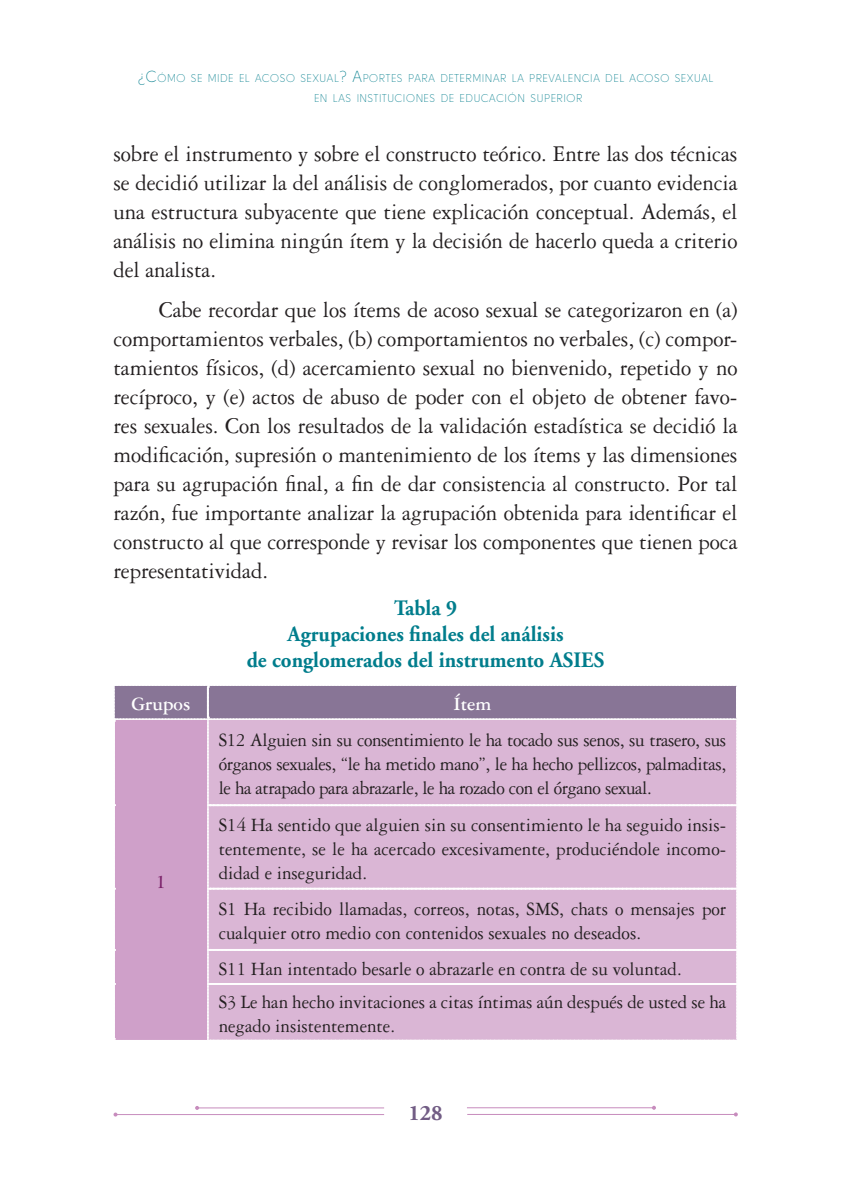
<style>
.page{position:relative;width:851px;height:1191px;background:#fff}
.page>*{position:absolute;margin:0;border:0;box-sizing:border-box;transform-origin:0 0}
.t1{font:24px/29px "Garamond Three";letter-spacing:-.005em;color:#231f20;text-align:justify;scale:.95 1}
.t2{font:700 22px/26px "Adobe Garamond";color:#007d8c;text-align:center;scale:.95 1}
.t3{font:700 22px "Adobe Garamond";color:#725d85}
.t4{font:20px/24px "Garamond Three";color:#231f20;text-align:justify;scale:.95 1}
.t5{font:700 20px "Garamond Three";color:#fff;scale:.95 1}
.t6{font:700 20px "Garamond Three";color:#7a2169;scale:.95 1}
.t7{font:11.2px/20px "Solomon Sans Light";color:#007d8c}
.s1{font-size:16px}
</style>
<div class="page">
<hr style="left:197px;top:1107px;width:187px;height:1px;background:#c78cbd">
<svg style="left:195px;top:1106px;width:4px;height:4px"></svg>
<hr style="left:115px;top:1114px;width:269px;height:1px;background:#c78cbd">
<svg style="left:113px;top:1112px;width:4px;height:4px"></svg>
<hr style="left:467px;top:1114px;width:268px;height:1px;background:#c78cbd">
<hr style="left:467px;top:1107px;width:187px;height:1px;background:#c78cbd">
<svg style="left:652px;top:1105px;width:4px;height:4px"></svg>
<svg style="left:114px;top:685px;width:623px;height:355px"></svg>
<p class="t7" style="left:313px;top:69px;width:401px;text-indent:-176px"><span class="s1">¿C</span>ÓMO SE MIDE EL ACOSO SEXUAL<span class="s1">? A</span>PORTES PARA DETERMINAR LA PREVALENCIA DEL ACOSO SEXUAL<br>EN LAS INSTITUCIONES DE EDUCACIÓN SUPERIOR</p>
<p class="t1" style="left:113px;top:138px;width:658px">sobre el instrumento y sobre el constructo teórico. Entre las dos técnicas se decidió utilizar la del análisis de conglomerados, por cuanto evidencia una estructura subyacente que tiene explicación conceptual. Además, el análisis no elimina ningún ítem y la decisión de hacerlo queda a criterio del analista.</p>
<p class="t1" style="left:113px;top:295px;width:658px;text-indent:45px">Cabe recordar que los ítems de acoso sexual se categorizaron en (a) comportamientos verbales, (b) comportamientos no verbales, (c) compor&shy;tamientos físicos, (d) acercamiento sexual no bienvenido, repetido y no recíproco, y (e) actos de abuso de poder con el objeto de obtener favo&shy;res sexuales. Con los resultados de la validación estadística se decidió la modificación, supresión o mantenimiento de los ítems y las dimensiones para su agrupación final, a fin de dar consistencia al constructo. Por tal razón, fue importante analizar la agrupación obtenida para identificar el constructo al que corresponde y revisar los componentes que tienen poca representatividad.</p>
<p class="t2" style="left:247px;top:596px;width:378px">Tabla 9<br>Agrupaciones finales del análisis<br>de conglomerados del instrumento ASIES</p>
<p class="t5" style="left:131px;top:693px;width:64px">Grupos</p>
<p class="t5" style="left:453px;top:693px;width:41px">Ítem</p>
<p class="t6" style="left:156px;top:870px;width:11px">1</p>
<p class="t4" style="left:219px;top:727px;width:535px">S12 Alguien sin su consentimiento le ha tocado sus senos, su trasero, sus órganos sexuales, “le ha metido mano”, le ha hecho pellizcos, palmaditas, le ha atrapado para abrazarle, le ha rozado con el órgano sexual.</p>
<p class="t4" style="left:219px;top:812px;width:535px">S14 Ha sentido que alguien sin su consentimiento le ha seguido insis&shy;tentemente, se le ha acercado excesivamente, produciéndole incomo&shy;didad e inseguridad.</p>
<p class="t4" style="left:219px;top:897px;width:535px">S1 Ha recibido llamadas, correos, notas, SMS, chats o mensajes por cualquier otro medio con contenidos sexuales no deseados.</p>
<p class="t4" style="left:219px;top:951px;width:535px;line-height:33.4px">S11 Han intentado besarle o abrazarle en contra de su voluntad.<br>S3 Le han hecho invitaciones a citas íntimas aún después de usted se ha</p>
<p class="t4" style="left:219px;top:1014px;width:187px">negado insistentemente.</p>
<p class="t3" style="left:408px;top:1100px;width:36px">128</p>
</div>
